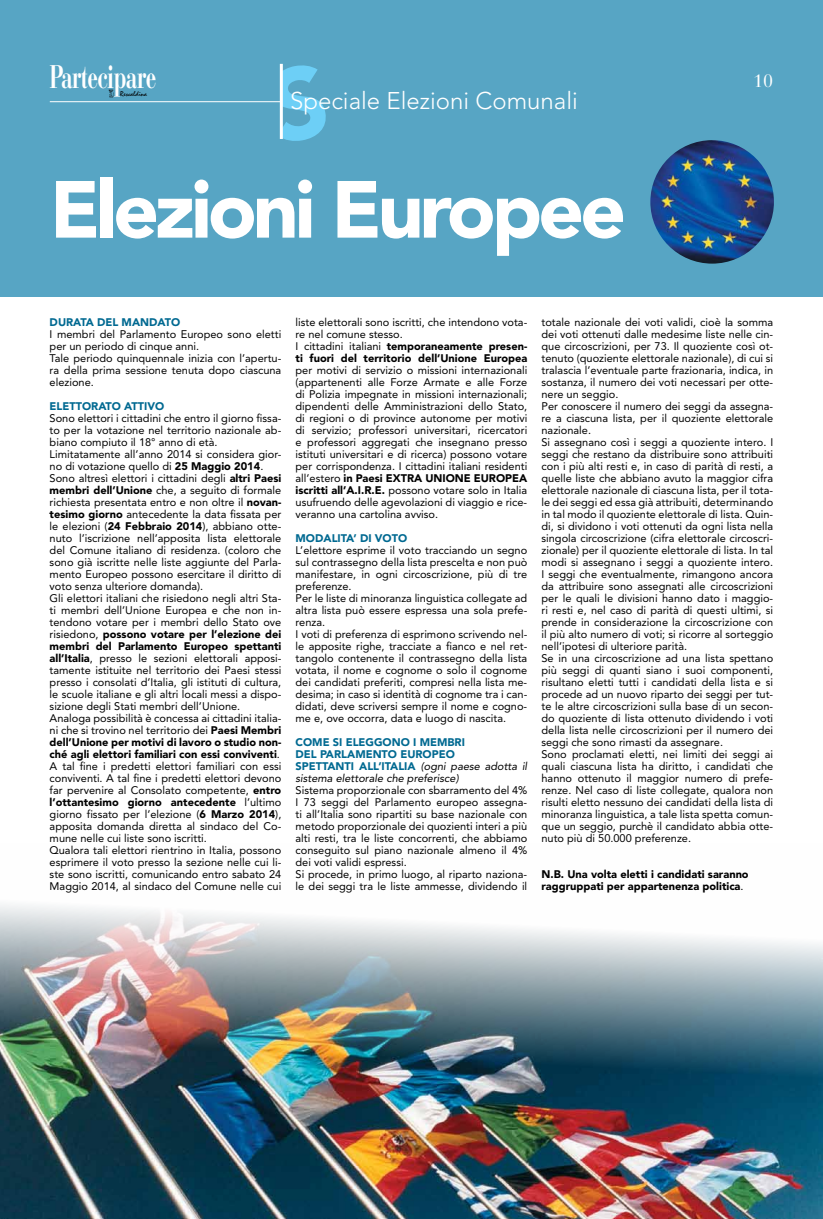
<style>
.page{position:relative;width:823px;height:1219px;background:#fff}
.page>*{position:absolute;margin:0;border:0;box-sizing:border-box;transform-origin:0 0}
.t1{font:900 80px "Avenir LT Std";letter-spacing:-.05em;color:#fff}
.t2{font:700 32.5px "Bauer Bodoni Std";letter-spacing:-.03em;color:#fff;scale:.65 1}
.t3{font:300 24px "Avenir LT Std";color:#fff}
.t4{font:18px "Bauer Bodoni Std";color:#fff}
.t5{font:11px/12px "Avenir LT Std";color:#000}
.t6{font:900 11px "Avenir LT Std";color:#006991}
.t7{font:900 11px/12px "Avenir LT Std";color:#000}
.t8{font:italic 11px/12px "Avenir LT Std";color:#000}
.t9{font:6.9px "Mistral Std";color:#000}
.s1{font-weight:900}
.s2{font-weight:400}
</style>
<div class="page">
<img style="left:0;top:904px;width:822px;height:315px">
<div style="left:0;top:0;width:822px;height:297px;background:#57a5c4"></div>
<svg style="left:109px;top:89px;width:4px;height:8px"></svg>
<hr style="left:50px;top:101px;width:231px;height:1px;background:#fff">
<img style="left:650px;top:140px;width:123px;height:124px;border-radius:62px">
<svg style="left:266px;top:63px;width:17px;height:76px"></svg>
<h2 class="t2" style="left:50px;top:57px;width:165px">Partecipare</h2>
<p class="t9" style="left:120px;top:90px;width:28px">Rescaldina</p>
<h3 class="t3" style="left:290px;top:86px;width:289px">Speciale Elezioni Comunali</h3>
<h1 class="t1" style="left:50px;top:161px;width:577px">Elezioni Europee</h1>
<h3 class="t4" style="left:752px;top:70px;width:22px">10</h3>
<p class="t6" style="left:50px;top:315px;width:32px">DURATA</p>
<p class="t6" style="left:97px;top:315px;width:35px">DEL MAN</p>
<p class="t6" style="left:149px;top:315px;width:17px">DATO</p>
<p class="t5" style="left:50px;top:328px;width:233px">I membri del Parlamento Europeo sono eletti per un periodo di cinque anni.<br>Tale periodo quinquennale inizia con l’apertu&shy;ra della prima sessione tenuta dopo ciascuna elezione.</p>
<p class="t6" style="left:50px;top:399px;width:28px">ELETTO</p>
<p class="t6" style="left:91px;top:399px;width:16px">RATO</p>
<p class="t6" style="left:124px;top:399px;width:7px">ATTI</p>
<p class="t6" style="left:147px;top:399px;width:18px">VO</p>
<p class="t5" style="left:50px;top:412px;width:233px">Sono elettori i cittadini che entro il giorno fissa&shy;to per la votazione nel territorio nazionale ab&shy;biano compiuto il 18° anno di età.<br>Limitatamente all’anno 2014 si considera gior&shy;no di votazione quello di <span class="s1">25 Maggio 2014</span>.<br>Sono altresì elettori i cittadini degli <span class="s1">altri Paesi membri dell’Unione</span> che, a seguito di formale richiesta presentata entro e non oltre il <span class="s1">novan&shy;tesimo giorno</span> antecedente la data fissata per le elezioni (<span class="s1">24 Febbraio 2014</span>), abbiano otte&shy;nuto l’iscrizione nell’apposita lista elettorale del Comune italiano di residenza. (coloro che sono già iscritte nelle liste aggiunte del Parla&shy;mento Europeo possono esercitare il diritto di voto senza ulteriore domanda).<br>Gli elettori italiani che risiedono negli altri Sta&shy;ti membri dell’Unione Europea e che non in&shy;tendono votare per i membri dello Stato ove risiedono, <span class="s1">possono votare per l’elezione dei membri del Parlamento Europeo spettanti all’Italia</span>, presso le sezioni elettorali apposi&shy;tamente istituite nel territorio dei Paesi stessi presso i consolati d’Italia, gli istituti di cultura, le scuole italiane e gli altri locali messi a dispo&shy;sizione degli Stati membri dell’Unione.<br>Analoga possibilità è concessa ai cittadini italia&shy;ni che si trovino nel territorio dei <span class="s1">Paesi Membri dell’Unione per motivi di lavoro o studio non&shy;ché agli elettori familiari con essi conviventi</span>.<br>A tal fine i predetti elettori familiari con essi conviventi. A tal fine i predetti elettori devono far pervenire al Consolato competente, <span class="s1">entro l’ottantesimo giorno antecedente</span> l’ultimo giorno fissato per l’elezione (<span class="s1">6 Marzo 2014</span>), apposita domanda diretta al sindaco del Co&shy;mune nelle cui liste sono iscritti.<br>Qualora tali elettori rientrino in Italia, possono esprimere il voto presso la sezione nelle cui li&shy;ste sono iscritti, comunicando entro sabato 24<br>Maggio 2014, al sindaco del Comune nelle cui</p>
<p class="t5" style="left:295px;top:316px;width:233px">liste elettorali sono iscritti, che intendono vota&shy;re nel comune stesso.<br>I cittadini italiani <span class="s1">temporaneamente presen&shy;ti fuori del territorio dell’Unione Europea</span></p>
<p class="t5" style="left:295px;top:364px;width:233px;text-align:justify">per motivi di servizio o missioni internazionali (appartenenti alle Forze Armate e alle Forze di Polizia impegnate in missioni internazionali; dipendenti delle Amministrazioni dello Stato, di regioni o di province autonome per motivi di servizio; professori universitari, ricercatori e professori aggregati che insegnano presso istituti universitari e di ricerca) possono votare per corrispondenza. I cittadini italiani residenti all’estero <span class="s1">in Paesi EXTRA UNION</span></p>
<p class="t5" style="left:295px;top:472px;width:233px;text-align:justify;text-indent:168px"><span class="s1">E EUROPEA iscritti all’A.I.R.E.</span> possono votare solo in Italia usufruendo delle agevolazioni di viaggio e rice&shy;veranno una cartolina avviso.</p>
<p class="t6" style="left:295px;top:531px;width:36px">MO DALITA</p>
<p class="t6" style="left:353px;top:531px;width:39px">’ DI VOTO</p>
<p class="t5" style="left:295px;top:544px;width:233px">L’elettore esprime il voto tracciando un segno sul contrassegno della lista prescelta e non può manifestare, in ogni circoscrizione, più di tre preferenze.<br>Per le liste di minoranza linguistica collegate ad altra lista può essere espressa una sola prefe&shy;renza.<br>I voti di preferenza di esprimono scrivendo nel&shy;le apposite righe, tracciate a fianco e nel ret&shy;tangolo contenente il contrassegno della lista votata, il nome e cognome o solo il cognome dei candidati preferiti, compresi nella lista me&shy;desima; in caso si identità di cognome tra i can&shy;didati, deve scriversi sempre il nome e cogno&shy;me e, ove occorra, data e luogo di nascita.</p>
<p class="t6" style="left:295px;top:735px;width:97px">COM E SI ELEGGONO</p>
<p class="t6" style="left:413px;top:735px;width:52px">I MEMBRI</p>
<p class="t6" style="left:295px;top:747px;width:55px">DEL PARLAM</p>
<p class="t6" style="left:365px;top:747px;width:16px">ENTO</p>
<p class="t6" style="left:400px;top:747px;width:55px">EUROPEO</p>
<p class="t6" style="left:295px;top:759px;width:28px">SPETTANTI</p>
<p class="t6" style="left:359px;top:759px;width:29px">ALL’ITALIA</p>
<p class="t8" style="left:295px;top:760px;width:233px;text-indent:125px">(ogni paese adotta il sistema elettorale che preferisce)</p>
<p class="t5" style="left:295px;top:784px;width:233px">Sistema proporzionale con sbarramento del 4% I 73 seggi del Parlamento europeo assegna&shy;ti all’Italia sono ripartiti su base nazionale con metodo proporzionale dei quozienti interi a più alti resti, tra le liste concorrenti, che abbiamo conseguito sul piano nazionale almeno il 4% dei voti validi espressi.<br>Si procede, in primo luogo, al riparto naziona&shy;le dei seggi tra le liste ammesse, dividendo il</p>
<p class="t5" style="left:541px;top:316px;width:233px">totale nazionale dei voti validi, cioè la somma dei voti ottenuti dalle medesime liste nelle cin&shy;que circoscrizioni, per 73. Il quoziente così ot&shy;tenuto (quoziente elettorale nazionale), di cui si tralascia l’eventuale parte frazionaria, indica, in sostanza, il numero dei voti necessari per otte&shy;nere un seggio.<br>Per conoscere il numero dei seggi da assegna&shy;re a ciascuna lista, per il quoziente elettorale nazionale.<br>Si assegnano così i seggi a quoziente intero. I seggi che restano da distribuire sono attribuiti con i più alti resti e, in caso di parità di resti, a quelle liste che abbiano avuto la maggior cifra elettorale nazionale di ciascuna lista, per il tota&shy;le dei seggi ed essa già attribuiti, determinando in tal modo il quoziente elettorale di lista. Quin&shy;di, si dividono i voti ottenuti da ogni lista nella singola circoscrizione (cifra elettorale circoscri&shy;zionale) per il quoziente elettorale di lista. In tal modi si assegnano i seggi a quoziente intero.<br>I seggi che eventualmente, rimangono ancora da attribuire sono assegnati alle circoscrizioni per le quali le divisioni hanno dato i maggio&shy;ri resti e, nel caso di parità di questi ultimi, si prende in considerazione la circoscrizione con il più alto numero di voti; si ricorre al sorteggio nell’ipotesi di ulteriore parità.<br>Se in una circoscrizione ad una lista spettano più seggi di quanti siano i suoi componenti, risultano eletti tutti i candidati della lista e si procede ad un nuovo riparto dei seggi per tut&shy;te le altre circoscrizioni sulla base di un secon&shy;do quoziente di lista ottenuto dividendo i voti della lista nelle circoscrizioni per il numero dei seggi che sono rimasti da assegnare.<br>Sono proclamati eletti, nei limiti dei seggi ai quali ciascuna lista ha diritto, i candidati che hanno ottenuto il maggior numero di prefe&shy;renze. Nel caso di liste collegate, qualora non risulti eletto nessuno dei candidati della lista di minoranza linguistica, a tale lista spetta comun&shy;que un seggio, purchè il candidato abbia otte&shy;nuto più di 50.000 preferenze.</p>
<p class="t7" style="left:541px;top:868px;width:208px">N.B. Una volta eletti i candidati saranno raggruppati per appartenenza politica<span class="s2">.</span></p>
</div>
